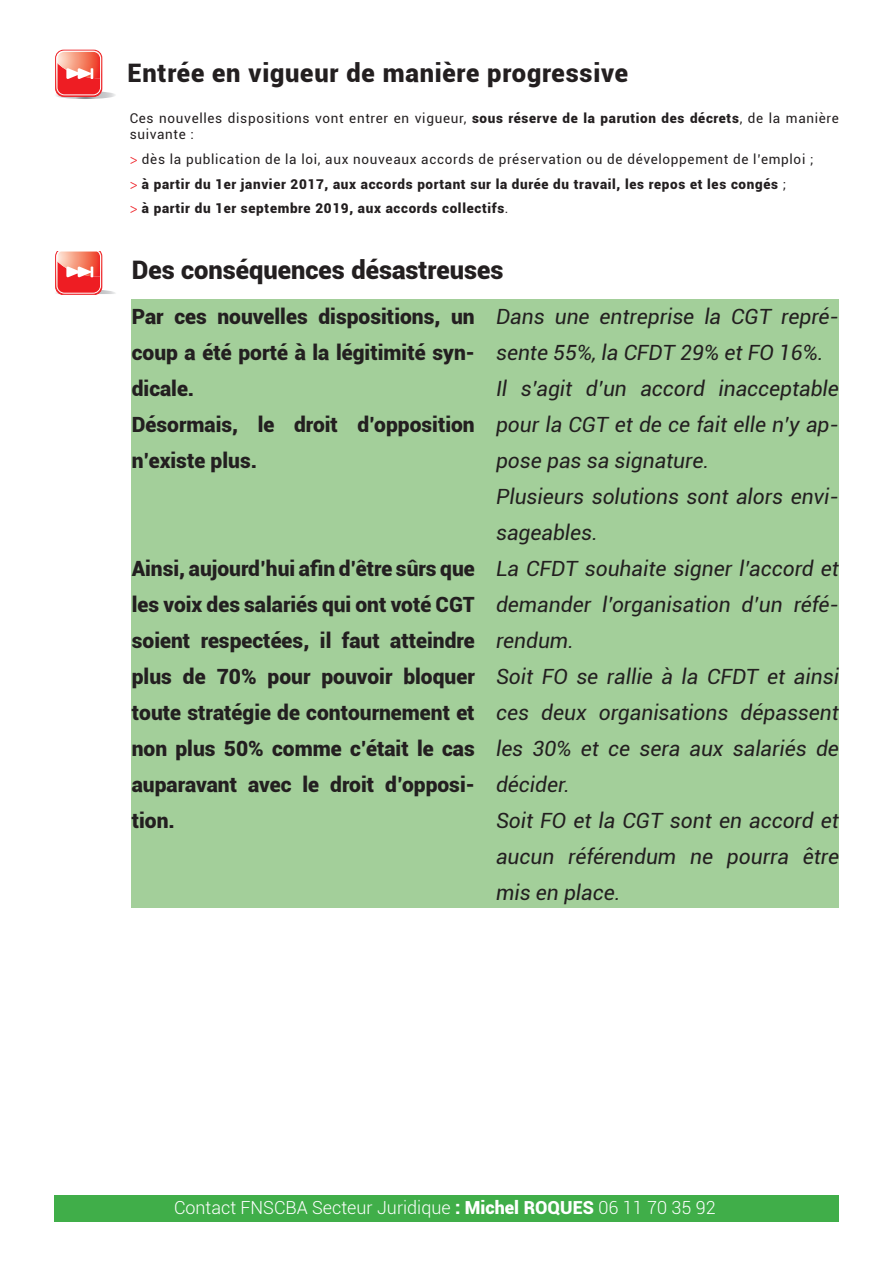
<style>
.page{position:relative;width:893px;height:1263px;background:#fff}
.page>*{position:absolute;margin:0;border:0;box-sizing:border-box;transform-origin:0 0}
.t1{font:900 25.5px "Roboto";letter-spacing:.02em;color:#231f20}
.t2{font:900 25.5px "Roboto";color:#231f20}
.t3{font:italic 21px/36px "Roboto";color:#231f20}
.t4{font:900 21px/36px "Roboto";color:#231f20}
.t5{font:300 18px "Roboto";color:#fff}
.t6{font:900 13.5px/24.8px "Roboto";letter-spacing:.05em;color:#231f20}
.t7{font:13.5px/16.2px "Roboto";letter-spacing:.05em;color:#231f20}
.s1{font-weight:900}
.s2{font-family:"Myriad Pro";font-weight:400;color:#ee1d23}
.s3{font-weight:400}
</style>
<div class="page">
<div style="left:54px;top:1195px;width:785px;height:27px;background:#40ae49"></div>
<svg style="left:55px;top:50px;width:60px;height:49px"></svg>
<svg style="left:55px;top:252px;width:61px;height:42px"></svg>
<div style="left:132px;top:299px;width:707px;height:608px;background:#a3cf9a"></div>
<p class="t1" style="left:128px;top:55px;width:502px">Entrée en vigueur de manière progressive</p>
<p class="t7" style="left:130px;top:110px;width:711px">Ces nouvelles dispositions vont entrer en vigueur, <span class="s1">sous réserve de la parution des décrets</span>, de la manière suivante :</p>
<p class="t6" style="left:130px;top:146px;width:685px"><span class="s2">&gt;</span> <span class="s3">dès la publication de la loi, aux nouveaux accords de préservation ou de développement de l’emploi ; </span><span class="s2">&gt;</span> à partir du 1er janvier 2017, aux accords portant sur la durée du travail, les repos et les congés <span class="s3">;<br></span><span class="s2">&gt;</span> à partir du 1er septembre 2019, aux accords collectifs<span class="s3">.</span></p>
<p class="t2" style="left:132px;top:251px;width:373px">Des conséquences désastreuses</p>
<p class="t4" style="left:132px;top:298px;width:344px">Par ces nouvelles dispositions, un coup a été porté à la légitimité syn&shy;dicale.<br>Désormais, le droit d’opposition n’existe plus.</p>
<p class="t3" style="left:496px;top:298px;width:344px">Dans une entreprise la CGT repré&shy;sente 55%, la CFDT 29% et FO 16%.<br>Il s’agit d’un accord inacceptable pour la CGT et de ce fait elle n’y ap&shy;pose pas sa signature.<br>Plusieurs solutions sont alors envi&shy;sageables.<br>La CFDT souhaite signer l’accord et demander l’organisation d’un réfé&shy;rendum.<br>Soit FO se rallie à la CFDT et ainsi ces deux organisations dépassent les 30% et ce sera aux salariés de décider.<br>Soit FO et la CGT sont en accord et aucun référendum ne pourra être mis en place.</p>
<p class="t4" style="left:132px;top:550px;width:344px;text-align:justify">Ainsi, aujourd’hui afin d’être sûrs que les voix des salariés qui ont voté CGT soient respectées, il faut atteindre plus de 70% pour pouvoir bloquer toute stratégie de contournement et non plus 50% comme c’était le cas auparavant avec le droit d’opposi&shy;tion.</p>
<p class="t5" style="left:174px;top:1195px;width:543px">Contact FNSCBA Secteur Juridique <span class="s1">: Michel ROQUES</span> 06 11 70 35 92</p>
</div>
